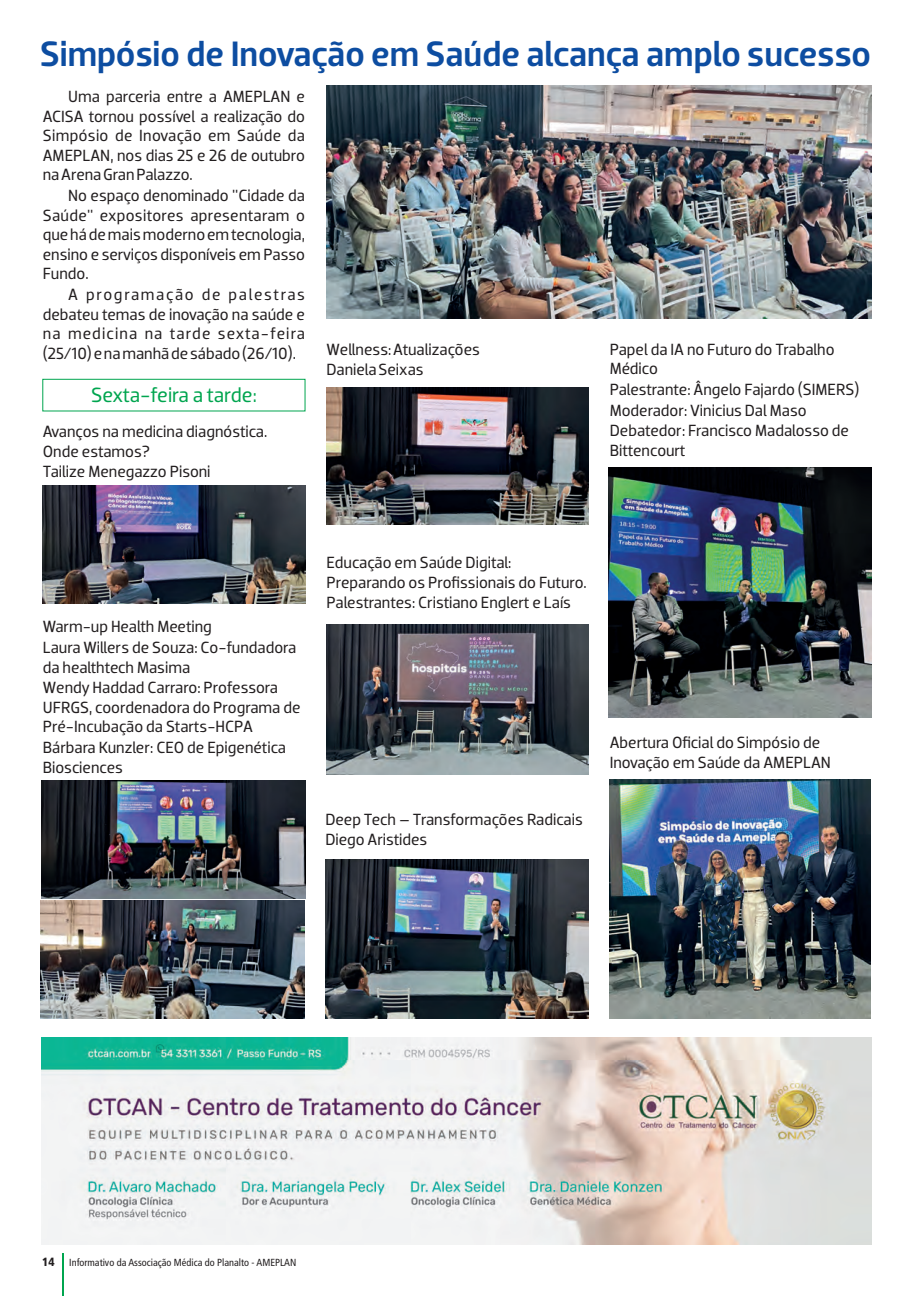
<style>
.page{position:relative;width:914px;height:1296px;background:#fff}
.page>*{position:absolute;margin:0;border:0;box-sizing:border-box;transform-origin:0 0}
.t1{font:500 36px "Dobra";color:#0d4da1}
.t2{font:21px "Dobra";letter-spacing:-.01em;color:#00a54f}
.t3{font:16.5px/19.6px "Dobra";color:#231f20}
.t4{font:condensed 10.2px "Frutiger";color:#231f20}
.s1{font-weight:900;font-size:11.85px}
</style>
<div class="page">
<hr style="left:62px;top:1253px;width:1px;height:43px;background:#00a54f">
<img style="left:42px;top:1037px;width:829px;height:208px">
<div style="left:42px;top:379px;width:263px;height:32px;border:1px solid #00a54f"></div>
<img style="left:43px;top:486px;width:262px;height:118px">
<img style="left:41px;top:780px;width:264px;height:239px">
<img style="left:326px;top:387px;width:262px;height:137px">
<img style="left:326px;top:625px;width:262px;height:150px">
<img style="left:609px;top:779px;width:261px;height:240px">
<img style="left:325px;top:859px;width:263px;height:160px">
<img style="left:608px;top:467px;width:263px;height:250px">
<img style="left:326px;top:86px;width:545px;height:232px">
<h1 class="t1" style="left:40px;top:41px;width:832px">Simpósio de Inovação em Saúde alcança amplo sucesso</h1>
<p class="t3" style="left:43px;top:88px;width:264px;text-align:justify;text-indent:26px">Uma parceria entre a AMEPLAN e ACISA tornou possível a realização do Simpósio de Inovação em Saúde da AMEPLAN, nos dias 25 e 26 de outubro naArenaGranPalazzo.</p>
<p class="t3" style="left:43px;top:187px;width:264px;text-align:justify;text-indent:26px">No espaço denominado "Cidade da Saúde" expositores apresentaram o que há de mais moderno em tecnologia, ensino e serviços disponíveis em Passo Fundo.</p>
<p class="t3" style="left:43px;top:286px;width:264px;text-align:justify;text-indent:26px">A programação de palestras debateu temas de inovação na saúde e na medicina na tarde sexta-feira (25/10)enamanhãdesábado(26/10).</p>
<p class="t2" style="left:91px;top:388px;width:167px">Sexta-feira a tarde:</p>
<p class="t3" style="left:43px;top:423px;width:226px;line-height:20.1px">Avanços na medicina diagnóstica.<br>Onde estamos?<br>Tailize Menegazzo Pisoni</p>
<p class="t3" style="left:326px;top:341px;width:155px;line-height:20.5px">Wellness:Atualizações<br>DanielaSeixas</p>
<p class="t3" style="left:609px;top:341px;width:251px;line-height:20.2px">Papel da IA no Futuro do Trabalho<br>Médico<br>Palestrante: Ângelo Fajardo (SIMERS)<br>Moderador: Vinicius Dal Maso<br>Debatedor: Francisco Madalosso de<br>Bittencourt</p>
<p class="t3" style="left:43px;top:618px;width:259px;line-height:20.1px">Warm-up Health Meeting<br>Laura Willers de Souza: Co-fundadora da healthtech Masima<br>Wendy Haddad Carraro: Professora<br>UFRGS, coordenadora do Programa de<br>Pré-Incubação da Starts-HCPA<br>Bárbara Kunzler: CEO de Epigenética<br>Biosciences</p>
<p class="t3" style="left:326px;top:554px;width:262px;line-height:20.1px">Educação em Saúde Digital:<br>Preparando os Profissionais do Futuro.<br>Palestrantes: Cristiano Englert e Laís</p>
<p class="t3" style="left:325px;top:810px;width:259px;line-height:20.5px">Deep Tech – Transformações Radicais<br>Diego Aristides</p>
<p class="t3" style="left:609px;top:734px;width:223px">Abertura Oficial do Simpósio de<br>Inovação em Saúde da AMEPLAN</p>
<p class="t4" style="left:42px;top:1259px;width:255px"><span class="s1">14</span> Informativo da Associação Médica do Planalto - AMEPLAN</p>
</div>
